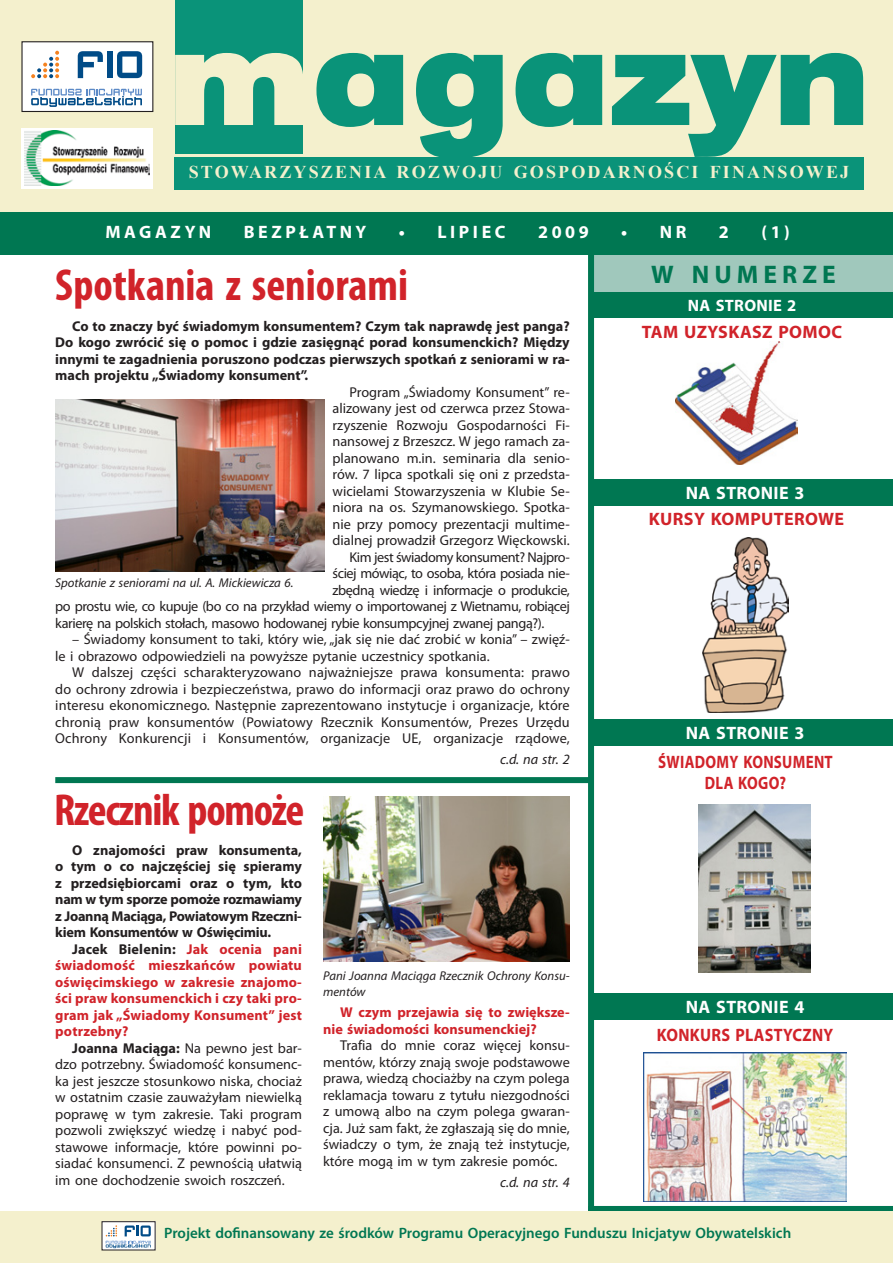
<style>
.page{position:relative;width:893px;height:1263px;background:#fff}
.page>*{position:absolute;margin:0;border:0;box-sizing:border-box;transform-origin:0 0}
.t1{font:150.15px "URW Grotesk TCE Bol Wid";color:#0a9379}
.tytuly{font:700 condensed 45px "Myriad Pro";color:#d1232a}
.tytuly-2{font:700 condensed 45px "Myriad Pro";letter-spacing:-.03em;color:#d1232a}
.t2{font:700 25.5px "Myriad Pro";letter-spacing:.2em;color:#007752}
.t3{font:700 18px "Times New Roman";letter-spacing:.12em;color:#f4f0cd}
.t4{font:700 18px "Myriad Pro";letter-spacing:.02em;color:#d1232a}
.t5{font:700 18px "Myriad Pro";letter-spacing:.02em;color:#fff}
.t6{font:700 18px "Myriad Pro";letter-spacing:.02em;color:#d1232a;scale:.83 1}
.t7{font:700 18px "Myriad Pro";letter-spacing:.145em;color:#fff}
.t8{font:700 18px "Myriad Pro";letter-spacing:.02em;color:#d1232a;scale:.9 1}
.t9{font:700 18px "Myriad Pro";letter-spacing:.2em;color:#fff}
.t10{font:700 16.5px "Myriad Pro";letter-spacing:.02em;color:#fff}
.t11{font:600 15px "Myriad Pro";color:#007752}
.Tekst_glowny{font:14.25px/16.5px "Myriad Pro";color:#231f20;text-align:justify}
.Tekst_glowny-2{font:700 14.25px/16.5px "Myriad Pro";letter-spacing:-.015em;color:#231f20;text-align:justify}
.Tekst_glowny-3{font:14.25px "Myriad Pro";letter-spacing:-.03em;color:#231f20}
.Tekst_glowny-4{font:700 14.25px/16.5px "Myriad Pro";color:#d1232a;text-align:justify}
.Tekst_glowny-5{font:italic 14.25px "Myriad Pro";color:#231f20}
.podpis_foto{font:italic 12.75px/16.5px "Myriad Pro";color:#231f20}
.s1{color:#f4f0cd}
.s2{color:#231f20}
.s3{font-weight:700}
</style>
<div class="page">
<div style="left:0;top:0;width:893px;height:213px;background:#f4f0cd"></div>
<div style="left:0;top:213px;width:893px;height:42px;background:#007752"></div>
<div style="left:175px;top:157px;width:689px;height:32px;background:#0a9379"></div>
<div style="left:591px;top:291px;width:302px;height:27px;background:#007752"></div>
<div style="left:594px;top:993px;width:299px;height:26px;background:#007752"></div>
<div style="left:594px;top:479px;width:299px;height:27px;background:#007752"></div>
<div style="left:594px;top:719px;width:299px;height:27px;background:#007752"></div>
<div style="left:175px;top:0;width:128px;height:153px;background:#0a9379"></div>
<div style="left:588px;top:1206px;width:305px;height:6px;background:#007752"></div>
<div style="left:55px;top:777px;width:534px;height:6px;background:#007752"></div>
<div style="left:591px;top:255px;width:302px;height:37px;background:#a0c8bc"></div>
<div style="left:588px;top:253px;width:6px;height:962px;background:#007752"></div>
<div style="left:21px;top:128px;width:132px;height:61px;background:#fff"></div>
<img style="left:24px;top:130px;width:125px;height:56px">
<div style="left:0;top:1212px;width:893px;height:51px;background:#f4f0cd"></div>
<div style="left:22px;top:42px;width:131px;height:69px;background:#fff"></div>
<div style="left:21px;top:41px;width:132px;height:71px;border:1px solid #231f20"></div>
<svg style="left:78px;top:51px;width:25px;height:27px"></svg>
<div style="left:107px;top:51px;width:6px;height:27px;background:#004b87"></div>
<svg style="left:117px;top:51px;width:25px;height:27px"></svg>
<svg style="left:31px;top:51px;width:28px;height:27px"></svg>
<svg style="left:31px;top:89px;width:111px;height:18px"></svg>
<div style="left:102px;top:1222px;width:53px;height:28px;background:#fff"></div>
<div style="left:102px;top:1221px;width:53px;height:29px;border:1px solid #231f20"></div>
<svg style="left:106px;top:1225px;width:45px;height:23px"></svg>
<img style="left:55px;top:399px;width:269px;height:172px">
<img style="left:323px;top:797px;width:247px;height:164px">
<img style="left:643px;top:1052px;width:204px;height:150px">
<img style="left:698px;top:804px;width:112px;height:168px">
<img style="left:675px;top:341px;width:122px;height:124px">
<img style="left:703px;top:538px;width:85px;height:175px">
<p class="t1" style="left:167px;top:-14px;width:705px"><span class="s1">m</span>agazyn</p>
<p class="t3" style="left:189px;top:160px;width:662px">STOWARZYSZENIA ROZWOJU GOSPODARNOŚCI FINANSOWEJ</p>
<p class="t9" style="left:105px;top:220px;width:107px">MAGAZYN</p>
<p class="t9" style="left:244px;top:220px;width:124px">BEZPŁATNY</p>
<p class="t7" style="left:399px;top:220px;width:108px">• LIPIEC</p>
<p class="t7" style="left:538px;top:220px;width:52px">2009</p>
<p class="t7" style="left:621px;top:220px;width:67px">• NR</p>
<p class="t7" style="left:719px;top:220px;width:11px">2</p>
<p class="t7" style="left:761px;top:220px;width:30px">(1)</p>
<p class="tytuly" style="left:55px;top:257px;width:354px">Spotkania z seniorami</p>
<p class="Tekst_glowny-2" style="left:55px;top:317px;width:516px;text-indent:17px">Co to znaczy być świadomym konsumentem? Czym tak naprawdę jest panga?<br>Do kogo zwrócić się o pomoc i gdzie zasięgnąć porad konsumenckich? Między innymi te zagadnienia poruszono podczas pierwszych spotkań z seniorami w ra&shy;mach projektu „Świadomy konsument”.</p>
<p class="Tekst_glowny" style="left:333px;top:383px;width:239px;text-indent:17px">Program „Świadomy Konsument” re&shy;alizowany jest od czerwca przez Stowa&shy;rzyszenie Rozwoju Gospodarności Fi&shy;nansowej z Brzeszcz. W jego ramach za&shy;planowano m.in. seminaria dla senio&shy;rów. 7 lipca spotkali się oni z przedsta&shy;wicielami Stowarzyszenia w Klubie Se&shy;niora na os. Szymanowskiego. Spotka&shy;nie przy pomocy prezentacji multime&shy;dialnej prowadził Grzegorz Więckowski.</p>
<p class="Tekst_glowny-3" style="left:350px;top:548px;width:222px">Kim jest świadomy konsument? Najpro-</p>
<p class="Tekst_glowny-3" style="left:333px;top:565px;width:239px">ściej mówiąc, to osoba, która posiada nie-</p>
<p class="Tekst_glowny-3" style="left:333px;top:581px;width:239px">zbędną wiedzę i informacje o produkcie,</p>
<p class="Tekst_glowny-3" style="left:55px;top:598px;width:516px">po prostu wie, co kupuje (bo co na przykład wiemy o importowanej z Wietnamu, robiącej</p>
<p class="Tekst_glowny-3" style="left:55px;top:614px;width:491px">karierę na polskich stołach, masowo hodowanej rybie konsumpcyjnej zwanej pangą?).</p>
<p class="Tekst_glowny" style="left:55px;top:631px;width:516px;text-indent:17px">– Świadomy konsument to taki, który wie, „jak się nie dać zrobić w konia” – zwięź&shy;le i obrazowo odpowiedzieli na powyższe pytanie uczestnicy spotkania.</p>
<p class="Tekst_glowny" style="left:55px;top:664px;width:516px;text-indent:17px">W dalszej części scharakteryzowano najważniejsze prawa konsumenta: prawo do ochrony zdrowia i bezpieczeństwa, prawo do informacji oraz prawo do ochrony interesu ekonomicznego. Następnie zaprezentowano instytucje i organizacje, które chronią praw konsumentów (Powiatowy Rzecznik Konsumentów, Prezes Urzędu Ochrony Konkurencji i Konsumentów, organizacje UE, organizacje rządowe,</p>
<p class="podpis_foto" style="left:55px;top:575px;width:240px">Spotkanie z seniorami na ul. A. Mickiewicza 6.</p>
<p class="tytuly-2" style="left:54px;top:782px;width:252px">Rzecznik pomoże</p>
<p class="Tekst_glowny-2" style="left:55px;top:841px;width:248px;text-indent:17px">O znajomości praw konsumenta, o tym o co najczęściej się spieramy z przedsiębiorcami oraz o tym, kto nam w tym sporze pomoże rozmawiamy z Joanną Maciąga, Powiatowym Rzeczni&shy;kiem Konsumentów w Oświęcimiu.</p>
<p class="Tekst_glowny-4" style="left:55px;top:940px;width:248px;text-indent:17px"><span class="s2">Jacek Bielenin:</span> Jak ocenia pani świadomość mieszkańców powiatu oświęcimskiego w zakresie znajomo&shy;ści praw konsumenckich i czy taki pro&shy;gram jak „Świadomy Konsument” jest potrzebny?</p>
<p class="Tekst_glowny" style="left:55px;top:1039px;width:248px;text-indent:17px"><span class="s3">Joanna Maciąga:</span> Na pewno jest bar&shy;dzo potrzebny. Świadomość konsumenc&shy;ka jest jeszcze stosunkowo niska, chociaż w ostatnim czasie zauważyłam niewielką poprawę w tym zakresie. Taki program pozwoli zwiększyć wiedzę i nabyć pod&shy;stawowe informacje, które powinni po&shy;siadać konsumenci. Z pewnością ułatwią im one dochodzenie swoich roszczeń.</p>
<p class="Tekst_glowny-5" style="left:500px;top:750px;width:71px">c.d. na str. 2</p>
<p class="podpis_foto" style="left:323px;top:967px;width:248px">Pani Joanna Maciąga Rzecznik Ochrony Konsu&shy;mentów</p>
<p class="Tekst_glowny-4" style="left:323px;top:1003px;width:248px;text-indent:17px">W czym przejawia się to zwiększe&shy;nie świadomości konsumenckiej?</p>
<p class="Tekst_glowny" style="left:323px;top:1037px;width:248px;text-indent:17px">Trafia do mnie coraz więcej konsu&shy;mentów, którzy znają swoje podstawowe prawa, wiedzą chociażby na czym polega reklamacja towaru z tytułu niezgodności z umową albo na czym polega gwaran&shy;cja. Już sam fakt, że zgłaszają się do mnie, świadczy o tym, że znają też instytucje, które mogą im w tym zakresie pomóc.</p>
<p class="Tekst_glowny-5" style="left:500px;top:1173px;width:71px">c.d. na str. 4</p>
<p class="t2" style="left:651px;top:258px;width:186px">W NUMERZE</p>
<p class="t10" style="left:688px;top:294px;width:110px">NA STRONIE 2</p>
<p class="t4" style="left:642px;top:320px;width:202px">TAM UZYSKASZ POMOC</p>
<p class="t5" style="left:686px;top:481px;width:120px">NA STRONIE 3</p>
<p class="t4" style="left:649px;top:507px;width:197px">KURSY KOMPUTEROWE</p>
<p class="t5" style="left:686px;top:721px;width:120px">NA STRONIE 3</p>
<p class="t6" style="left:658px;top:750px;width:212px">ŚWIADOMY KONSUMENT</p>
<p class="t6" style="left:705px;top:771px;width:99px">DLA KOGO?</p>
<p class="t5" style="left:686px;top:995px;width:120px">NA STRONIE 4</p>
<p class="t8" style="left:657px;top:1023px;width:198px">KONKURS PLASTYCZNY</p>
<p class="t11" style="left:164px;top:1223px;width:628px">Projekt dofinansowany ze środków Programu Operacyjnego Funduszu Inicjatyw Obywatelskich</p>
</div>
